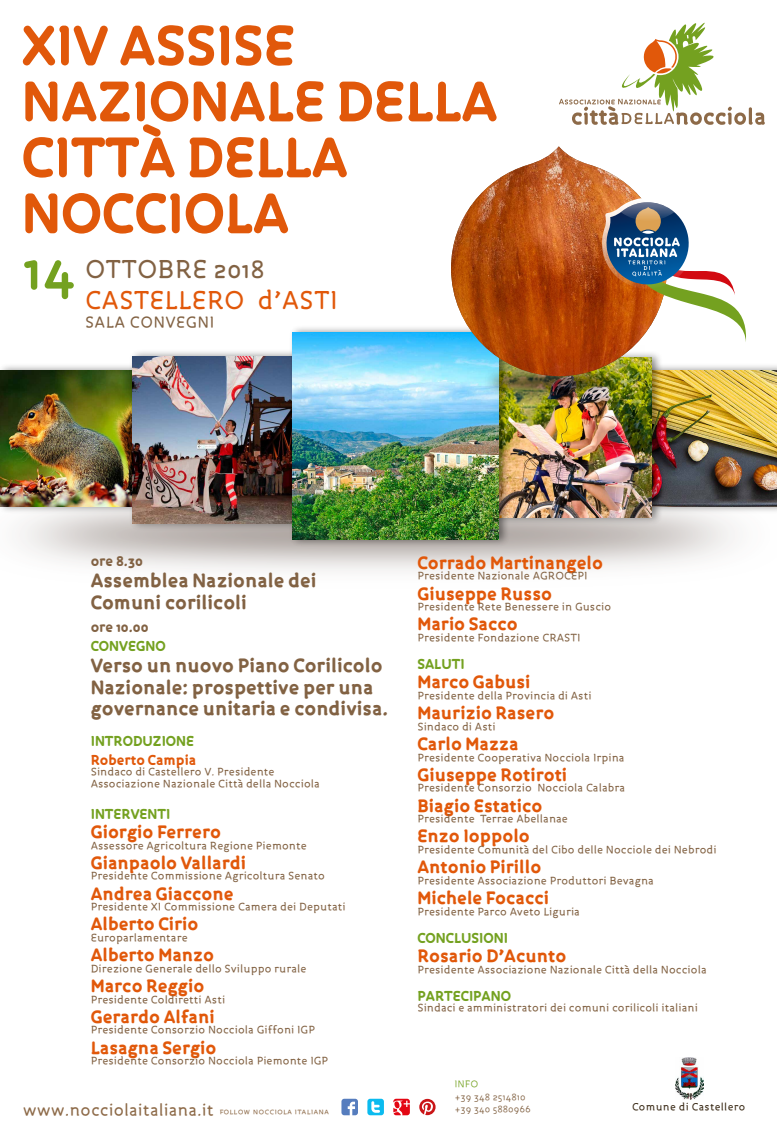
<style>
.page{position:relative;width:777px;height:1134px;background:#fff}
.page>*{position:absolute;margin:0;border:0;box-sizing:border-box;transform-origin:0 0}
.t1{font:900 57.04px/56px "Roice";color:#e1580a}
.t2{font:500 28.28px "Roice";color:#e1580a}
.t3{font:500 28.28px "Roice";color:#826243}
.t4{font:900 19.88px/21.3px "Roice";color:#826243}
.t5{font:900 18.4px "Roice";color:#e1580a}
.t6{font:500 18.28px "Roice";color:#8d6a48}
.t7{font:500 17.44px "Roice";letter-spacing:.02em;color:#826243}
.t8{font:900 14.4px "Roice";color:#74a120}
.t9{font:900 14.4px "Roice";color:#826243}
.t10{font:900 14.4px "Roice";color:#e1580a}
.t11{font:500 12px/11.6px "Roice";color:#826243}
.t12{font:500 11.56px "Roice";letter-spacing:.02em;color:#392915}
.t13{font:10.96px "Roice";color:#826243}
.t14{font:10.96px "Roice";color:#74a120}
.s1{font-family:"Roice Regular SC";font-weight:400;font-size:10.08px}
</style>
<div class="page">
<svg style="left:341px;top:1099px;width:17px;height:16px"></svg>
<svg style="left:367px;top:1099px;width:17px;height:16px"></svg>
<svg style="left:419px;top:1099px;width:16px;height:16px"></svg>
<svg style="left:393px;top:1099px;width:17px;height:16px"></svg>
<svg style="left:559px;top:22px;width:206px;height:103px"></svg>
<div style="left:623px;top:363px;width:154px;height:151px;background:#000;opacity:.45"></div>
<img style="left:662px;top:371px;width:115px;height:135px">
<div style="left:0;top:363px;width:148px;height:151px;background:#000;opacity:.45"></div>
<img style="left:0;top:371px;width:129px;height:135px">
<div style="left:129px;top:348px;width:183px;height:183px;background:#000;opacity:.45"></div>
<img style="left:133px;top:356px;width:155px;height:167px">
<div style="left:480px;top:350px;width:182px;height:175px;background:#000;opacity:.45"></div>
<img style="left:510px;top:376px;width:141px;height:142px">
<div style="left:288px;top:325px;width:222px;height:222px;background:#000;opacity:.45"></div>
<img style="left:292px;top:332px;width:207px;height:207px">
<img style="left:470px;top:376px;width:175px;height:27px">
<img style="left:451px;top:146px;width:216px;height:230px">
<svg style="left:601px;top:196px;width:145px;height:146px"></svg>
<img style="left:675px;top:1058px;width:28px;height:41px">
<h1 class="t1" style="left:22px;top:16px;width:477px">XIV ASSISE<br>NAZIONALE DELLA<br>CITTÀ DELLA<br>NOCCIOLA</h1>
<h2 class="t2" style="left:23px;top:284px;width:317px"><sup>14</sup> CASTELLERO d’ASTI</h2>
<h3 class="t7" style="left:85px;top:312px;width:131px">SALA CONVEGNI</h3>
<h2 class="t3" style="left:85px;top:252px;width:181px">OTTOBRE 2018</h2>
<p class="t9" style="left:91px;top:552px;width:54px">ore 8.30</p>
<h3 class="t4" style="left:91px;top:570px;width:227px">Assemblea Nazionale dei<br>Comuni corilicoli</h3>
<p class="t9" style="left:91px;top:618px;width:59px">ore 10.00</p>
<p class="t8" style="left:91px;top:637px;width:76px">CONVEGNO</p>
<h3 class="t4" style="left:91px;top:655px;width:299px">Verso un nuovo Piano Corilicolo<br>Nazionale: prospettive per una governance unitaria e condivisa.</h3>
<p class="t8" style="left:91px;top:731px;width:105px">INTRODUZIONE</p>
<p class="t10" style="left:91px;top:751px;width:107px">Roberto Campia</p>
<p class="t11" style="left:91px;top:766px;width:231px">Sindaco di Castellero V. Presidente<br>Associazione Nazionale Città della Nocciola</p>
<p class="t8" style="left:91px;top:805px;width:81px">INTERVENTI</p>
<h3 class="t5" style="left:91px;top:820px;width:132px">Giorgio Ferrero</h3>
<p class="t11" style="left:91px;top:839px;width:218px">Assessore Agricoltura Regione Piemonte</p>
<h3 class="t5" style="left:91px;top:851px;width:157px">Gianpaolo Vallardi</h3>
<p class="t11" style="left:91px;top:870px;width:236px">Presidente Commissione Agricoltura Senato</p>
<h3 class="t5" style="left:91px;top:882px;width:144px">Andrea Giaccone</h3>
<p class="t11" style="left:91px;top:901px;width:256px">Presidente XI Commissione Camera dei Deputati</p>
<h3 class="t5" style="left:91px;top:913px;width:109px">Alberto Cirio</h3>
<p class="t11" style="left:91px;top:932px;width:99px">Europarlamentare</p>
<h3 class="t5" style="left:91px;top:943px;width:125px">Alberto Manzo</h3>
<p class="t11" style="left:91px;top:963px;width:217px">Direzione Generale dello Sviluppo rurale</p>
<h3 class="t5" style="left:91px;top:974px;width:115px">Marco Reggio</h3>
<p class="t11" style="left:91px;top:993px;width:136px">Presidente Coldiretti Asti</p>
<h3 class="t5" style="left:91px;top:1005px;width:126px">Gerardo Alfani</h3>
<p class="t11" style="left:91px;top:1024px;width:226px">Presidente Consorzio Nocciola Giffoni IGP</p>
<h3 class="t5" style="left:91px;top:1036px;width:127px">Lasagna Sergio</h3>
<p class="t11" style="left:91px;top:1055px;width:239px">Presidente Consorzio Nocciola Piemonte IGP</p>
<h3 class="t5" style="left:417px;top:551px;width:187px">Corrado Martinangelo</h3>
<p class="t11" style="left:417px;top:570px;width:172px">Presidente Nazionale AGROCEPI</p>
<h3 class="t5" style="left:417px;top:582px;width:136px">Giuseppe Russo</h3>
<p class="t11" style="left:417px;top:601px;width:195px">Presidente Rete Benessere in Guscio</p>
<h3 class="t5" style="left:417px;top:612px;width:102px">Mario Sacco</h3>
<p class="t11" style="left:417px;top:632px;width:165px">Presidente Fondazione CRASTI</p>
<p class="t8" style="left:417px;top:655px;width:49px">SALUTI</p>
<h3 class="t5" style="left:417px;top:670px;width:115px">Marco Gabusi</h3>
<p class="t11" style="left:417px;top:690px;width:176px">Presidente della Provincia di Asti</p>
<h3 class="t5" style="left:417px;top:701px;width:138px">Maurizio Rasero</h3>
<p class="t11" style="left:417px;top:721px;width:80px">Sindaco di Asti</p>
<h3 class="t5" style="left:417px;top:732px;width:103px">Carlo Mazza</h3>
<p class="t11" style="left:417px;top:751px;width:209px">Presidente Cooperativa Nocciola Irpina</p>
<h3 class="t5" style="left:417px;top:763px;width:151px">Giuseppe Rotiroti</h3>
<p class="t11" style="left:417px;top:782px;width:209px">Presidente Consorzio Nocciola Calabra</p>
<h3 class="t5" style="left:417px;top:794px;width:127px">Biagio Estatico</h3>
<p class="t11" style="left:417px;top:813px;width:152px">Presidente Terrae Abellanae</p>
<h3 class="t5" style="left:417px;top:824px;width:114px">Enzo Ioppolo</h3>
<p class="t11" style="left:417px;top:844px;width:301px">Presidente Comunità del Cibo delle Nocciole dei Nebrodi</p>
<h3 class="t5" style="left:417px;top:855px;width:125px">Antonio Pirillo</h3>
<p class="t11" style="left:417px;top:875px;width:238px">Presidente Associazione Produttori Bevagna</p>
<h3 class="t5" style="left:417px;top:886px;width:133px">Michele Focacci</h3>
<p class="t11" style="left:417px;top:905px;width:164px">Presidente Parco Aveto Liguria</p>
<p class="t8" style="left:417px;top:929px;width:92px">CONCLUSIONI</p>
<h3 class="t5" style="left:417px;top:944px;width:150px">Rosario D’Acunto</h3>
<p class="t11" style="left:417px;top:963px;width:291px">Presidente Associazione Nazionale Città della Nocciola</p>
<p class="t8" style="left:417px;top:987px;width:95px">PARTECIPANO</p>
<p class="t11" style="left:417px;top:1002px;width:282px">Sindaci e amministratori dei comuni corilicoli italiani</p>
<p class="t14" style="left:454px;top:1077px;width:26px">INFO</p>
<p class="t13" style="left:454px;top:1090px;width:73px">+39 348 2514810</p>
<h3 class="t6" style="left:23px;top:1099px;width:308px">www.nocciolaitaliana.it <span class="s1">follow nocciola italiana</span></h3>
<p class="t13" style="left:454px;top:1102px;width:78px">+39 340 5880966</p>
<p class="t12" style="left:632px;top:1100px;width:115px">Comune di Castellero</p>
</div>
